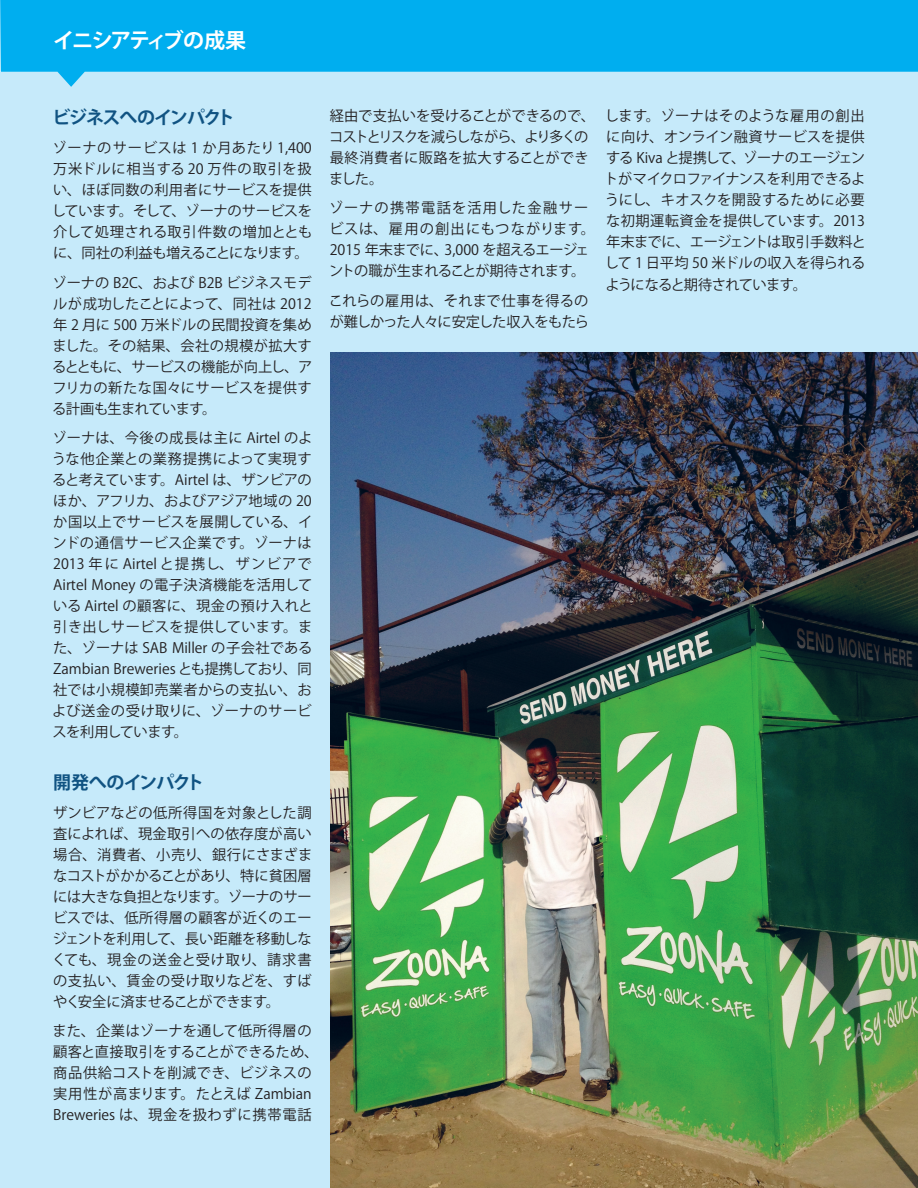
<style>
.page{position:relative;width:918px;height:1188px;background:#fff}
.page>*{position:absolute;margin:0;border:0;box-sizing:border-box;transform-origin:0 0}
.t1{font:700 21px "Koz Go Pro";letter-spacing:-.09em;color:#fff}
.t2{font:700 18px "Koz Go Pro";letter-spacing:-.055em;color:#105382}
.t3{font:14.4px/21px "Koz Go Pro";color:#231f20}
.t4{font:14.25px/21px "Koz Go Pro";color:#231f20;text-align:justify}
</style>
<div class="page">
<div style="left:0;top:73px;width:918px;height:1115px;background:#c6eafa"></div>
<svg style="left:0;top:0;width:918px;height:87px;fill:#00aeef"></svg>
<img style="left:330px;top:352px;width:588px;height:836px">
<h1 class="t1" style="left:53px;top:26px;width:194px">イニシアティブの成果</h1>
<p class="t2" style="left:53px;top:106px;width:184px">ビジネスへのインパクト</p>
<p class="t4" style="left:52px;top:138px;width:262px">ゾーナのサービスは 1 か月あたり 1,400万米ドルに相当する 20 万件の取引を扱い、ほぼ同数の利用者にサービスを提供しています。そして、ゾーナのサービスを介して処理される取引件数の増加とともに、同社の利益も増えることになります。</p>
<p class="t4" style="left:52px;top:272px;width:261px">ゾーナの B2C、および B2B ビジネスモデルが成功したことによって、同社は 2012年 2 月に 500 万米ドルの民間投資を集めました。その結果、会社の規模が拡大するとともに、サービスの機能が向上し、アフリカの新たな国々にサービスを提供する計画も生まれています。</p>
<p class="t4" style="left:52px;top:428px;width:263px">ゾーナは、今後の成長は主に Airtel のような他企業との業務提携によって実現すると考えています。Airtel は、ザンビアのほか、アフリカ、およびアジア地域の 20か国以上でサービスを展開している、インドの通信サービス企業です。ゾーナは2013 年に Airtel と提携し、ザンビアでAirtel Money の電子決済機能を活用している Airtel の顧客に、現金の預け入れと引き出しサービスを提供しています。また、ゾーナは SAB Miller の子会社であるZambian Breweries とも提携しており、同社では小規模卸売業者からの支払い、および送金の受け取りに、ゾーナのサービスを利用しています。</p>
<p class="t2" style="left:53px;top:771px;width:153px">開発へのインパクト</p>
<p class="t3" style="left:52px;top:802px;width:262px;text-align:justify">ザンビアなどの低所得国を対象とした調査によれば、現金取引への依存度が高い場合、消費者、小売り、銀行にさまざまなコストがかかることがあり、特に貧困層には大きな負担となります。ゾーナのサービスでは、低所得層の顧客が近くのエージェントを利用して、長い距離を移動しなくても、現金の送金と受け取り、請求書の支払い、賃金の受け取りなどを、すばやく安全に済ませることができます。</p>
<p class="t3" style="left:53px;top:1021px;width:267px">また、企業はゾーナを通して低所得層の顧客と直接取引をすることができるため、商品供給コストを削減でき、ビジネスの実用性が高まります。たとえば Zambian<br>Breweries は、現金を扱わずに携帯電話</p>
<p class="t3" style="left:329px;top:106px;width:267px">経由で支払いを受けることができるので、コストとリスクを減らしながら、より多くの最終消費者に販路を拡大することができました。</p>
<p class="t3" style="left:329px;top:198px;width:268px">ゾーナの携帯電話を活用した金融サービスは、雇用の創出にもつながります。<br>2015 年末までに、3,000 を超えるエージェントの職が生まれることが期待されます。</p>
<p class="t3" style="left:329px;top:291px;width:262px">これらの雇用は、それまで仕事を得るのが難しかった人々に安定した収入をもたら</p>
<p class="t3" style="left:604px;top:105px;width:263px;text-align:justify">します。ゾーナはそのような雇用の創出に向け、オンライン融資サービスを提供する Kiva と提携して、ゾーナのエージェントがマイクロファイナンスを利用できるようにし、キオスクを開設するために必要な初期運転資金を提供しています。2013年末までに、エージェントは取引手数料として 1 日平均 50 米ドルの収入を得られるようになると期待されています。</p>
</div>
